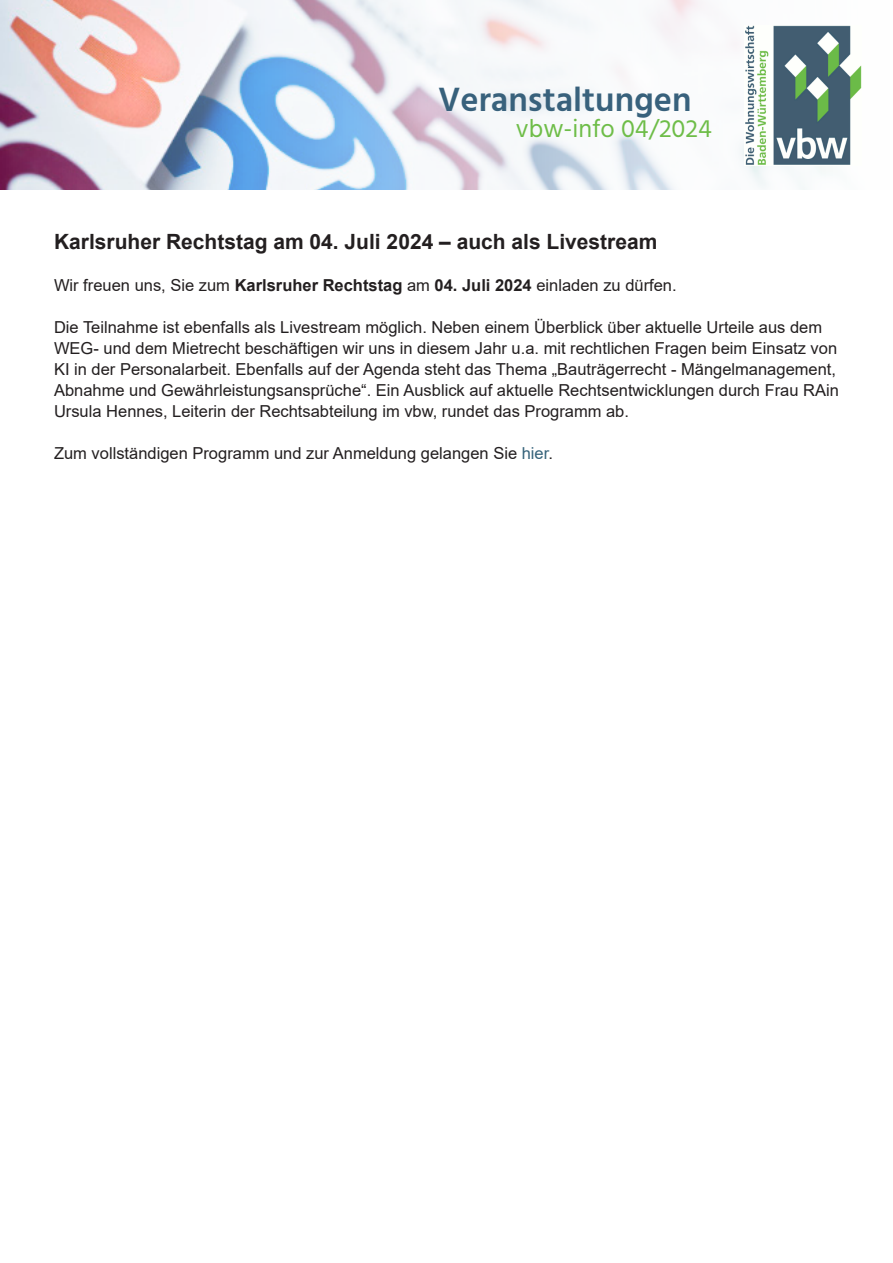
<style>
.page{position:relative;width:893px;height:1263px;background:#fff}
.page>*{position:absolute;margin:0;border:0;box-sizing:border-box;transform-origin:0 0}
.t1{font:600 34.5px "Hind";color:#38617c}
.t2{font:25.5px "Hind";color:#6ebd48}
.t3{font:700 21px "Arial";color:#231f20}
.t4{font:16.5px/21px "Arial";color:#231f20}
.s1{font-weight:700}
.s2{color:#35627a}
</style>
<div class="page">
<img style="left:0;top:0;width:862px;height:189px">
<img style="left:744px;top:25px;width:117px;height:141px">
<p class="t1" style="left:438px;top:75px;width:255px">Veranstaltungen</p>
<p class="t2" style="left:516px;top:112px;width:197px">vbw-info 04/2024</p>
<p class="t3" style="left:54px;top:227px;width:605px">Karlsruher Rechtstag am 04. Juli 2024 – auch als Livestream</p>
<p class="t4" style="left:54px;top:275px;width:624px">Wir freuen uns, Sie zum <span class="s1">Karlsruher Rechtstag</span> am <span class="s1">04. Juli 2024</span> einladen zu dürfen.</p>
<p class="t4" style="left:54px;top:317px;width:786px">Die Teilnahme ist ebenfalls als Livestream möglich. Neben einem Überblick über aktuelle Urteile aus dem WEG- und dem Mietrecht beschäftigen wir uns in diesem Jahr u.a. mit rechtlichen Fragen beim Einsatz von KI in der Personalarbeit. Ebenfalls auf der Agenda steht das Thema „Bauträgerrecht - Mängelmanagement, Abnahme und Gewährleistungsansprüche“. Ein Ausblick auf aktuelle Rechtsentwicklungen durch Frau RAin Ursula Hennes, Leiterin der Rechtsabteilung im vbw, rundet das Programm ab.</p>
<p class="t4" style="left:54px;top:443px;width:500px">Zum vollständigen Programm und zur Anmeldung gelangen Sie <span class="s2">hier</span>.</p>
</div>
